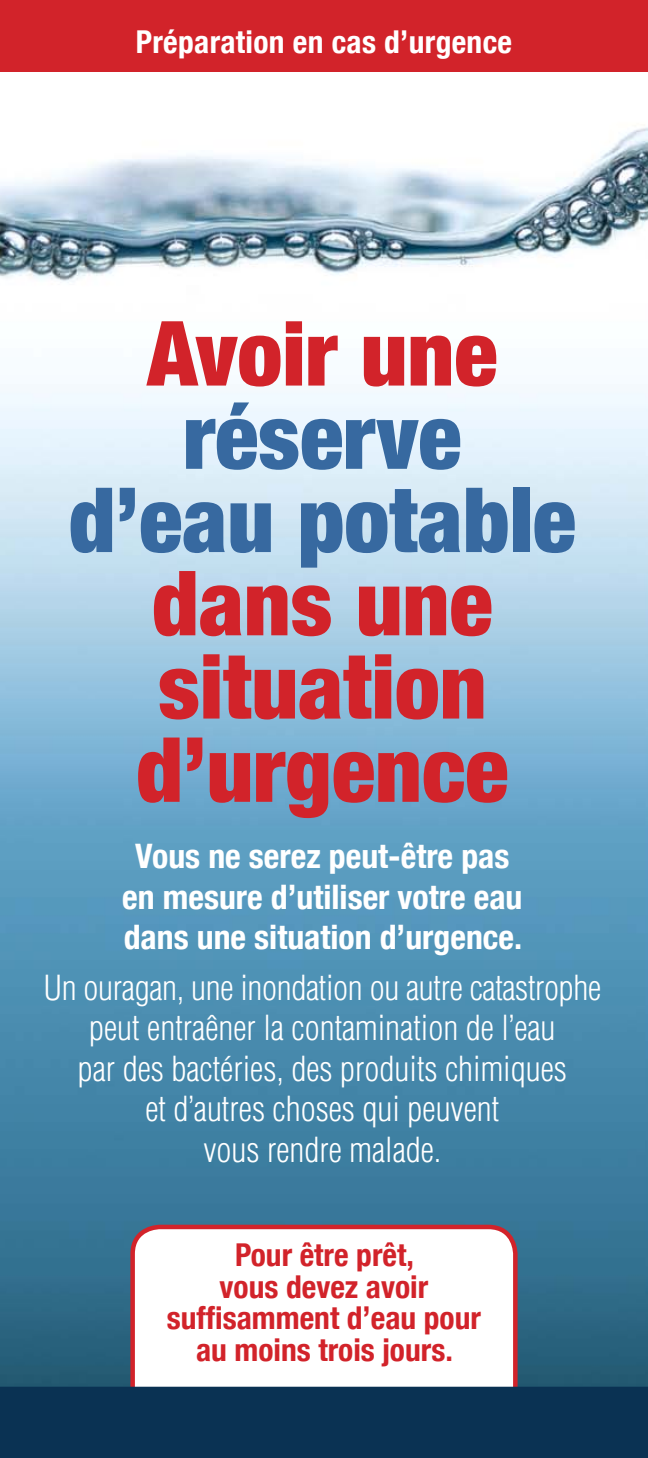
<style>
.page{position:relative;width:648px;height:1458px;background:#fff}
.page>*{position:absolute;margin:0;border:0;box-sizing:border-box;transform-origin:0 0}
.t1{font:900 condensed 90px/83.2px "Helvetica Neue";color:#d2232a;text-align:center}
.t2{font:900 condensed 90px "Helvetica Neue";color:#3769a0}
.cover_intro_copy{font:300 condensed 33.75px/40.5px "Helvetica";color:#fff;text-align:center}
.cover_intro_copy-2{font:700 condensed 33.75px/40.5px "Helvetica Neue";color:#fff;text-align:center}
.subhead{font:700 condensed 31.5px/31.5px "Helvetica Neue";color:#d2232a;text-align:center}
.t3{font:700 condensed 31.5px "Helvetica Neue";letter-spacing:.01em;color:#fff}
.s1{color:#3769a0}
</style>
<div class="page">
<img style="left:0;top:71px;width:648px;height:1316px">
<div style="left:0;top:0;width:648px;height:71px;background:#d2232a"></div>
<svg style="left:128px;top:1222px;width:392px;height:165px"></svg>
<div style="left:0;top:1387px;width:648px;height:71px;background:#0a3253"></div>
<p class="t3" style="left:136px;top:16px;width:378px">Préparation en cas d’urgence</p>
<p class="t1" style="left:147px;top:307px;width:352px">Avoir une <span class="s1">réserve</span></p>
<p class="t2" style="left:69px;top:446px;width:509px">d’eau potable</p>
<p class="t1" style="left:136px;top:557px;width:374px;text-align:left">dans une situation d’urgence</p>
<p class="cover_intro_copy-2" style="left:122px;top:834px;width:402px">Vous ne serez peut-être pas en mesure d’utiliser votre eau</p>
<p class="cover_intro_copy-2" style="left:124px;top:915px;width:400px">dans une situation d’urgence.</p>
<p class="cover_intro_copy" style="left:43px;top:967px;width:559px">Un ouragan, une inondation ou autre catastrophe peut entraêner la contamination de l’eau<br>par des bactéries, des produits chimiques<br>et d’autres choses qui peuvent<br>vous rendre malade.</p>
<p class="subhead" style="left:235px;top:1237px;width:180px">Pour être prêt,</p>
<p class="subhead" style="left:167px;top:1269px;width:316px">vous devez avoir suffisamment d’eau pour</p>
<p class="subhead" style="left:196px;top:1332px;width:258px">au moins trois jours.</p>
</div>
